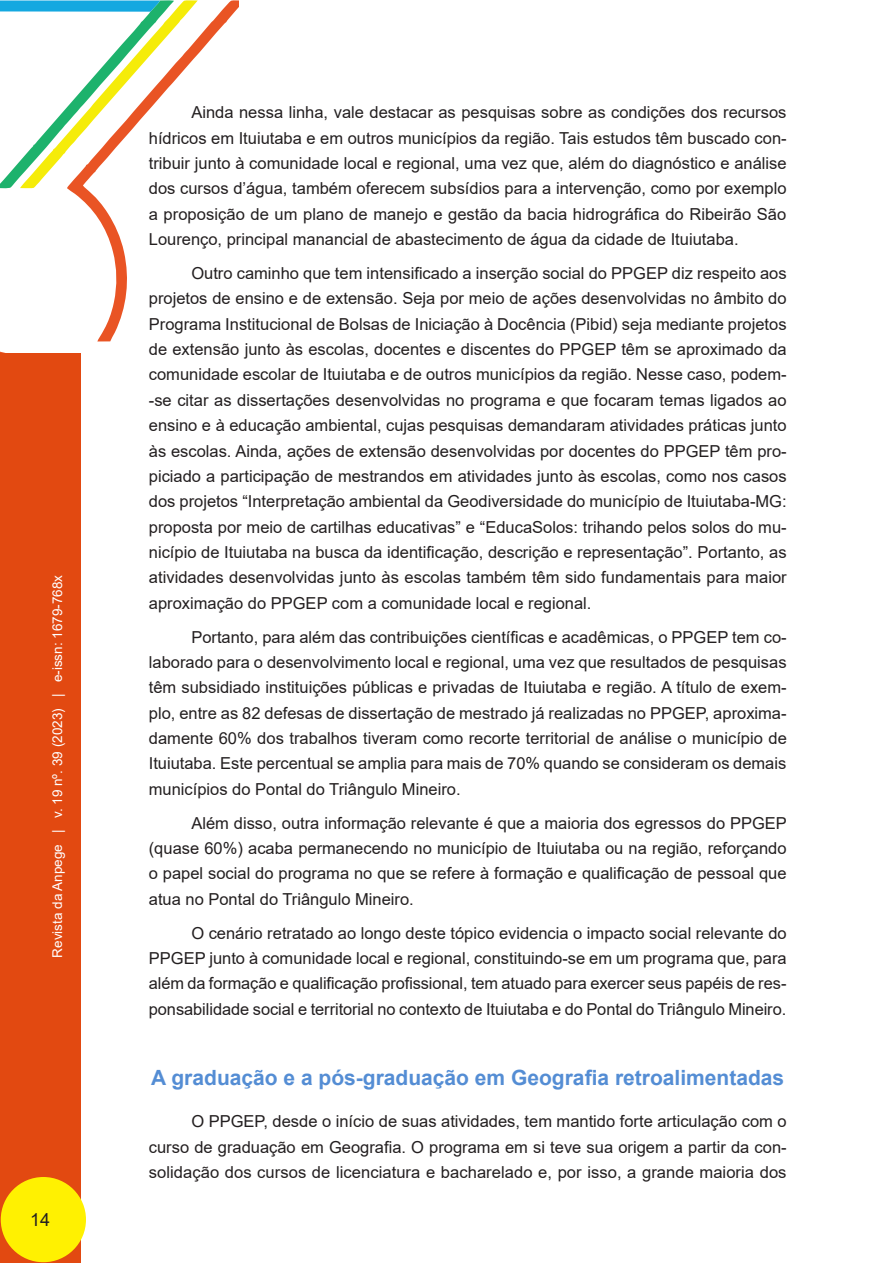
<style>
.page{position:relative;width:893px;height:1263px;background:#fff}
.page>*{position:absolute;margin:0;border:0;box-sizing:border-box;transform-origin:0 0}
._03A_SUB_SUB{font:700 21px "Arial";color:#548dd4}
.t1{font:18px "Arial";color:#231f20}
._04_CORPO_DO_TEXTO{font:16.5px/25.3px "Arial";color:#231f20;text-align:justify}
.t2{font:13.5px "Arial";color:#fff}
</style>
<div class="page">
<svg style="left:0;top:351px;width:19px;height:3px"></svg>
<svg style="left:69px;top:0;width:170px;height:341px"></svg>
<svg style="left:0;top:0;width:198px;height:190px"></svg>
<div style="left:0;top:354px;width:80px;height:909px;background:#e24911"></div>
<div style="left:1px;top:1177px;width:85px;height:85px;background:#fff101;border-radius:50%"></div>
<p class="t2" style="left:48px;top:957px;width:384px;rotate:-90deg">Revista da Anpege | v. 19 nº. 39 (2023) | e-issn: 1679-768x</p>
<p class="t1" style="left:30px;top:1207px;width:22px">14</p>
<p class="_04_CORPO_DO_TEXTO" style="left:149px;top:100px;width:639px;text-indent:43px">Ainda nessa linha, vale destacar as pesquisas sobre as condições dos recursos hídricos em Ituiutaba e em outros municípios da região. Tais estudos têm buscado con&shy;tribuir junto à comunidade local e regional, uma vez que, além do diagnóstico e análise dos cursos d’água, também oferecem subsídios para a intervenção, como por exemplo a proposição de um plano de manejo e gestão da bacia hidrográfica do Ribeirão São Lourenço, principal manancial de abastecimento de água da cidade de Ituiutaba.</p>
<p class="_04_CORPO_DO_TEXTO" style="left:149px;top:260px;width:639px;text-indent:43px">Outro caminho que tem intensificado a inserção social do PPGEP diz respeito aos projetos de ensino e de extensão. Seja por meio de ações desenvolvidas no âmbito do Programa Institucional de Bolsas de Iniciação à Docência (Pibid) seja mediante projetos de extensão junto às escolas, docentes e discentes do PPGEP têm se aproximado da comunidade escolar de Ituiutaba e de outros municípios da região. Nesse caso, podem--se citar as dissertações desenvolvidas no programa e que focaram temas ligados ao ensino e à educação ambiental, cujas pesquisas demandaram atividades práticas junto às escolas. Ainda, ações de extensão desenvolvidas por docentes do PPGEP têm pro&shy;piciado a participação de mestrandos em atividades junto às escolas, como nos casos dos projetos “Interpretação ambiental da Geodiversidade do município de Ituiutaba-MG: proposta por meio de cartilhas educativas” e “EducaSolos: trihando pelos solos do mu&shy;nicípio de Ituiutaba na busca da identificação, descrição e representação”. Portanto, as atividades desenvolvidas junto às escolas também têm sido fundamentais para maior aproximação do PPGEP com a comunidade local e regional.</p>
<p class="_04_CORPO_DO_TEXTO" style="left:149px;top:624px;width:640px;text-indent:43px">Portanto, para além das contribuições científicas e acadêmicas, o PPGEP tem co&shy;laborado para o desenvolvimento local e regional, uma vez que resultados de pesquisas têm subsidiado instituições públicas e privadas de Ituiutaba e região. A título de exem&shy;plo, entre as 82 defesas de dissertação de mestrado já realizadas no PPGEP, aproxima&shy;damente 60% dos trabalhos tiveram como recorte territorial de análise o município de Ituiutaba. Este percentual se amplia para mais de 70% quando se consideram os demais municípios do Pontal do Triângulo Mineiro.</p>
<p class="_04_CORPO_DO_TEXTO" style="left:149px;top:810px;width:640px;text-indent:43px">Além disso, outra informação relevante é que a maioria dos egressos do PPGEP (quase 60%) acaba permanecendo no município de Ituiutaba ou na região, reforçando o papel social do programa no que se refere à formação e qualificação de pessoal que atua no Pontal do Triângulo Mineiro.</p>
<p class="_04_CORPO_DO_TEXTO" style="left:149px;top:920px;width:639px;text-indent:43px">O cenário retratado ao longo deste tópico evidencia o impacto social relevante do PPGEP junto à comunidade local e regional, constituindo-se em um programa que, para além da formação e qualificação profissional, tem atuado para exercer seus papéis de res&shy;ponsabilidade social e territorial no contexto de Ituiutaba e do Pontal do Triângulo Mineiro.</p>
<p class="_03A_SUB_SUB" style="left:151px;top:1063px;width:634px">A graduação e a pós-graduação em Geografia retroalimentadas</p>
<p class="_04_CORPO_DO_TEXTO" style="left:149px;top:1109px;width:639px;text-indent:43px">O PPGEP, desde o início de suas atividades, tem mantido forte articulação com o curso de graduação em Geografia. O programa em si teve sua origem a partir da con&shy;solidação dos cursos de licenciatura e bacharelado e, por isso, a grande maioria dos</p>
</div>
